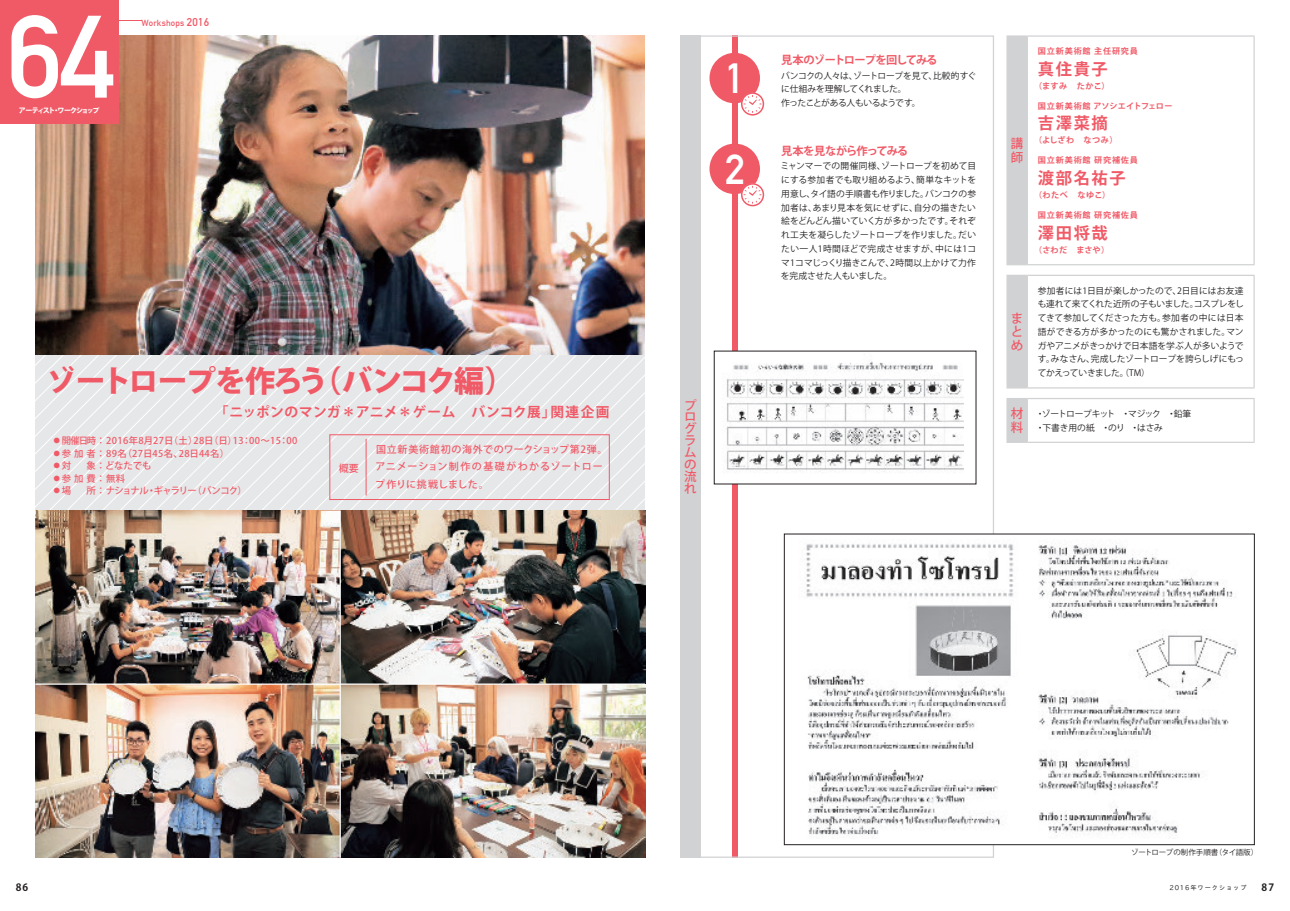
<style>
.page{position:relative;width:1290px;height:911px;background:#fff}
.page>*{position:absolute;margin:0;border:0;box-sizing:border-box;transform-origin:0 0}
.t1{font:700 115px "DIN Alternate";color:#fff}
.t2{font:700 41.25px "DIN Alternate";color:#fff}
.t3{font:800 30px "Koz Go Pro";letter-spacing:-.06em;color:#f05a67}
.t4{font:700 16.25px "Koz Go Pro";letter-spacing:.1em;color:#f05a67}
.t5{font:700 13.75px "Koz Go Pro";letter-spacing:.015em;color:#f05a67}
.t6{font:500 12.5px/11.9px "Koz Go Pro";color:#f05a67}
.t7{font:700 11.25px "Koz Go Pro";letter-spacing:-.08em;color:#f05a67}
.t8{font:11.25px "DIN Mittelschrift Std";color:#f05a67}
.t9{font:500 10px/17.5px "Koz Go Pro";letter-spacing:.08em;color:#f05a67}
.t10{font:700 10px "Koz Go Pro";color:#231f20}
.t11{font:500 9.38px/12.5px "Koz Go Pro";letter-spacing:.04em;color:#f05a67}
.t12{font:8.75px/13.8px "Koz Go Pro";letter-spacing:-.005em;color:#231f20}
.t13{font:8.75px/13.8px "Koz Go Pro";letter-spacing:-.045em;color:#231f20}
.t14{font:8.75px "Koz Go Pro";letter-spacing:-.035em;color:#231f20}
.t15{font:8.75px/13.8px "Koz Go Pro";letter-spacing:-.04em;color:#231f20}
.t16{font:8.75px "Koz Go Pro";letter-spacing:-.03em;color:#231f20}
.t17{font:8.75px "Koz Go Pro";letter-spacing:.03em;color:#231f20}
.t18{font:8.75px "Koz Go Pro";letter-spacing:.02em;color:#231f20}
.t19{font:8.75px "Koz Go Pro";letter-spacing:-.07em;color:#231f20}
.t20{font:8.75px "DIN Mittelschrift Std";letter-spacing:.02em;color:#f05a67}
.t21{font:8.75px "Koz Go Pro";letter-spacing:.025em;color:#231f20}
.t22{font:700 8.12px "Koz Go Pro";letter-spacing:.1em;color:#f05a67}
.t23{font:700 8.12px "Koz Go Pro";letter-spacing:.03em;color:#f05a67}
.t24{font:7.5px "Koz Go Pro";letter-spacing:-.01em;color:#231f20}
.t25{font:800 7px "Koz Go Pro";letter-spacing:-.185em;color:#fff}
.t26{font:6.25px "TB Go Std R";letter-spacing:.14em;color:#231f20}
</style>
<div class="page">
<div style="left:732px;top:35px;width:6px;height:822px;background:#f05a67"></div>
<div style="left:680px;top:35px;width:21px;height:822px;background:#d1d2d4"></div>
<img style="left:35px;top:35px;width:610px;height:319px">
<img style="left:35px;top:510px;width:305px;height:173px">
<img style="left:341px;top:510px;width:304px;height:173px">
<img style="left:35px;top:684px;width:305px;height:173px">
<img style="left:341px;top:684px;width:304px;height:173px">
<div style="left:709px;top:53px;width:51px;height:50px;background:#f05a67;border-radius:50%"></div>
<svg style="left:741px;top:92px;width:23px;height:24px"></svg>
<div style="left:709px;top:144px;width:51px;height:50px;background:#f05a67;border-radius:50%"></div>
<svg style="left:741px;top:183px;width:23px;height:23px"></svg>
<hr style="left:1006px;top:35px;width:21px;height:2px;background:#d1d2d4">
<hr style="left:1027px;top:35px;width:228px;height:2px;background:#d1d2d4">
<hr style="left:1026px;top:37px;width:2px;height:227px;background:#d1d2d4">
<hr style="left:1253px;top:37px;width:2px;height:227px;background:#d1d2d4">
<hr style="left:1027px;top:264px;width:228px;height:1px;background:#d1d2d4">
<hr style="left:1027px;top:275px;width:228px;height:1px;background:#d1d2d4">
<hr style="left:1026px;top:276px;width:2px;height:111px;background:#d1d2d4">
<hr style="left:1253px;top:276px;width:2px;height:111px;background:#d1d2d4">
<hr style="left:1027px;top:387px;width:228px;height:1px;background:#d1d2d4">
<hr style="left:1027px;top:398px;width:228px;height:1px;background:#d1d2d4">
<hr style="left:1026px;top:399px;width:2px;height:43px;background:#d1d2d4">
<hr style="left:1253px;top:399px;width:2px;height:43px;background:#d1d2d4">
<svg style="left:1006px;top:36px;width:21px;height:407px;background:#d4d5d6"></svg>
<hr style="left:1027px;top:442px;width:228px;height:1px;background:#d1d2d4">
<svg style="left:35px;top:354px;width:610px;height:156px;background:#e7e6e8"></svg>
<img style="left:726px;top:353px;width:237px;height:129px">
<img style="left:806px;top:544px;width:431px;height:295px">
<div style="left:784px;top:534px;width:470px;height:311px;border:1px solid #231f20"></div>
<div style="left:0;top:0;width:119px;height:124px;background:#f05a67"></div>
<svg style="left:119px;top:20px;width:23px;height:1px"></svg>
<h1 class="t1" style="left:7px;top:-30px;width:109px">64</h1>
<p class="t25" style="left:19px;top:106px;width:82px">アーティストワークショップ</p>
<p class="t25" style="left:53px;top:106px;width:8px">・</p>
<p class="t8" style="left:187px;top:15px;width:24px">2016</p>
<p class="t20" style="left:141px;top:18px;width:45px">Workshops</p>
<h3 class="t3" style="left:46px;top:361px;width:283px">ゾートロープを作ろう</h3>
<h3 class="t3" style="left:311px;top:361px;width:205px">（バンコク編(</h3>
<h3 class="t5" style="left:215px;top:403px;width:342px">「ニッポンのマンガ＊アニメ＊ゲーム　バンコク展」</h3>
<p class="t11" style="left:233px;top:435px;width:66px">13：00~15：00</p>
<h3 class="t5" style="left:550px;top:403px;width:61px">関連企画</h3>
<p class="t11" style="left:179px;top:435px;width:52px;text-indent:-127px">◦開催日時：2016年 月8 27 （日土）<br>28日44名(</p>
<p class="t11" style="left:193px;top:435px;width:45px">28 （日日(</p>
<p class="t9" style="left:375px;top:441px;width:234px">国立新美術館初の海外でのワークショップ第2弾。アニメーション制作の基礎がわかるゾートロープ作りに挑戦しました。</p>
<p class="t11" style="left:52px;top:447px;width:132px;text-align:center">◦参加者：89 （名 27日45名、象：どなたでも</p>
<p class="t11" style="left:52px;top:460px;width:75px">◦対<br>◦参加費：無料</p>
<p class="t9" style="left:339px;top:460px;width:22px">概要</p>
<p class="t11" style="left:154px;top:485px;width:44px">ギャラリー</p>
<p class="t11" style="left:193px;top:485px;width:56px">（バンコク(</p>
<p class="t11" style="left:52px;top:485px;width:21px">◦場</p>
<p class="t11" style="left:87px;top:485px;width:64px">所：ナショナル</p>
<p class="t11" style="left:147px;top:485px;width:11px">・</p>
<h2 class="t2" style="left:725px;top:47px;width:21px">1</h2>
<h2 class="t2" style="left:725px;top:138px;width:21px">2</h2>
<h3 class="t6" style="left:684px;top:400px;width:14px">プログラムの流れ</h3>
<p class="t7" style="left:781px;top:53px;width:158px">見本のゾートロープを回してみる</p>
<p class="t12" style="left:853px;top:69px;width:125px">ゾートロープを見て比較的すぐ</p>
<p class="t12" style="left:928px;top:69px;width:10px">、</p>
<p class="t13" style="left:781px;top:69px;width:141px">バンコクの人々は、<br>に仕組みを理解してくれました。<br>作ったことがある人もいるようです。</p>
<p class="t7" style="left:781px;top:143px;width:129px">見本を見ながら作ってみる</p>
<p class="t12" style="left:881px;top:160px;width:97px">ゾートロープを初めて目</p>
<p class="t17" style="left:780px;top:160px;width:107px">ミャンマーでの開催同様、</p>
<p class="t12" style="left:916px;top:173px;width:62px">簡単なキットを</p>
<p class="t12" style="left:781px;top:173px;width:140px">にする参加者でも取り組めるよう、</p>
<p class="t12" style="left:925px;top:187px;width:53px">バンコクの参</p>
<p class="t14" style="left:781px;top:188px;width:149px">用意しタイ語の手順書も作りました。</p>
<p class="t12" style="left:806px;top:187px;width:10px">、</p>
<p class="t21" style="left:914px;top:202px;width:64px">自分の描きたい</p>
<p class="t18" style="left:813px;top:202px;width:107px">あまり見本を気にせずに、</p>
<p class="t12" style="left:781px;top:201px;width:37px">加者は、</p>
<p class="t12" style="left:781px;top:214px;width:174px">絵をどんどん描いていく方が多かったです。</p>
<p class="t12" style="left:949px;top:214px;width:28px">それぞ</p>
<p class="t12" style="left:935px;top:228px;width:43px;text-indent:-154px">れ工夫を凝らしたゾートロープを作りました。<br>中には コ1</p>
<p class="t12" style="left:958px;top:228px;width:19px">だい</p>
<p class="t12" style="left:781px;top:242px;width:196px">たい一人1時間ほどで完成させますが、<br>マ1コマじっくり描きこんで 2、時間以上かけて力作を完成させた人もいました。</p>
<h3 class="t6" style="left:1011px;top:137px;width:14px;line-height:13.8px">講師</h3>
<h3 class="t6" style="left:1011px;top:312px;width:13px;line-height:13.4px;text-align:justify">まとめ</h3>
<h3 class="t6" style="left:1011px;top:407px;width:14px;line-height:13.8px">材料</h3>
<p class="t22" style="left:1038px;top:46px;width:101px">国立新美術館主任研究員</p>
<h3 class="t4" style="left:1038px;top:58px;width:71px">真住貴子</h3>
<p class="t22" style="left:1034px;top:80px;width:77px">（ますみ　たかこ(</p>
<p class="t23" style="left:1038px;top:100px;width:136px">国立新美術館アソシエイトフェロー</p>
<h3 class="t4" style="left:1038px;top:113px;width:71px">吉澤菜摘</h3>
<p class="t22" style="left:1034px;top:135px;width:85px">（よしざわ　なつみ(</p>
<p class="t22" style="left:1038px;top:155px;width:101px">国立新美術館研究補佐員</p>
<h3 class="t4" style="left:1038px;top:168px;width:89px">渡部名祐子</h3>
<p class="t22" style="left:1034px;top:190px;width:78px">（わたべ　なゆこ(</p>
<p class="t22" style="left:1038px;top:210px;width:101px">国立新美術館研究補佐員</p>
<h3 class="t4" style="left:1038px;top:222px;width:71px">澤田将哉</h3>
<p class="t22" style="left:1034px;top:245px;width:77px">（さわだ　まさや(</p>
<p class="t12" style="left:1038px;top:284px;width:207px;text-align:right">参加者には1日目が楽しかったので 2、日目にはお友達コスプレをし</p>
<p class="t12" style="left:1162px;top:297px;width:83px;text-indent:-124px">も連れて来てくれた近所の子もいました。<br>参加者の中には日本</p>
<p class="t16" style="left:1037px;top:312px;width:130px">てきて参加してくださった方も。</p>
<p class="t12" style="left:1038px;top:325px;width:194px">語ができる方が多かったのにも驚かされました。</p>
<p class="t12" style="left:1037px;top:339px;width:207px">ガやアニメがきっかけで日本語を学ぶ人が多いようで</p>
<p class="t12" style="left:1091px;top:352px;width:154px">完成したゾートロープを誇らしげにもっ</p>
<p class="t12" style="left:1226px;top:325px;width:19px">マン</p>
<p class="t15" style="left:1037px;top:352px;width:114px">す。<br>てかえっていきました。（TM(</p>
<p class="t12" style="left:1051px;top:352px;width:45px">みなさん、</p>
<p class="t19" style="left:1042px;top:408px;width:90px">ゾートロープキット　・</p>
<p class="t12" style="left:1128px;top:407px;width:49px">マジック　・</p>
<p class="t12" style="left:1173px;top:407px;width:19px">鉛筆</p>
<p class="t12" style="left:1036px;top:407px;width:10px">・</p>
<p class="t12" style="left:1042px;top:421px;width:69px">下書き用の紙　・</p>
<p class="t12" style="left:1137px;top:421px;width:27px">はさみ</p>
<p class="t12" style="left:1108px;top:421px;width:33px">のり　・</p>
<p class="t12" style="left:1036px;top:421px;width:10px">・</p>
<p class="t10" style="left:16px;top:881px;width:14px">86</p>
<p class="t24" style="left:1131px;top:847px;width:89px">ゾートロープの制作手順書</p>
<p class="t24" style="left:1215px;top:847px;width:45px">（タイ語版(</p>
<p class="t26" style="left:1169px;top:882px;width:79px">2016年ワークショップ</p>
<p class="t10" style="left:1261px;top:881px;width:14px">87</p>
</div>
